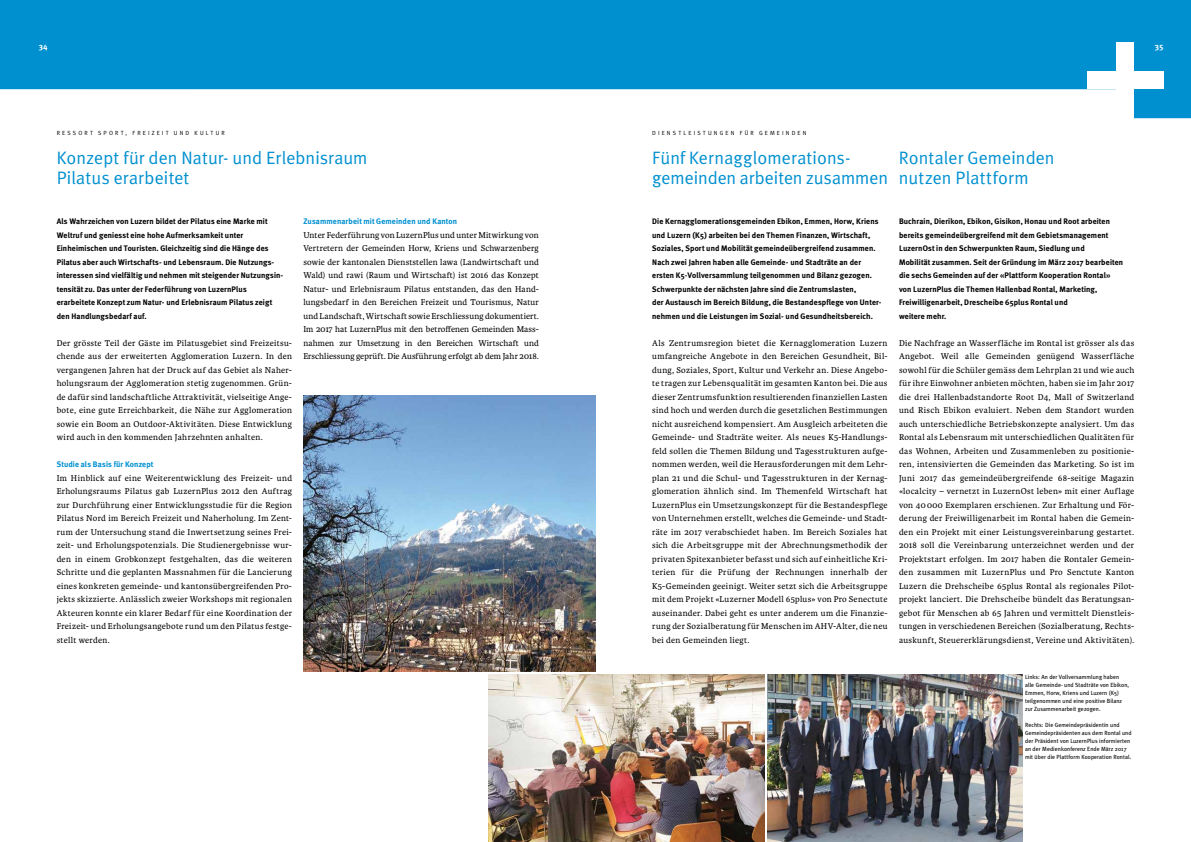
<style>
.page{position:relative;width:1191px;height:842px;background:#fff}
.page>*{position:absolute;margin:0;border:0;box-sizing:border-box;transform-origin:0 0}
.t1{font:18px/20px "Meta";letter-spacing:.01em;color:#0090d0}
.t2{font:9px/13.5px "Karmina Basic";letter-spacing:.03em;color:#000;text-align:justify}
.t3{font:700 8px/13.5px "Meta";letter-spacing:.02em;color:#000}
.t4{font:700 8px "Meta";letter-spacing:.02em;color:#0090d0}
.t5{font:700 8px "Meta";color:#fff}
.t6{font:6px/8px "Meta Plus";letter-spacing:.01em;color:#000}
.t7{font:6px "Meta";letter-spacing:.355em;color:#000}
</style>
<div class="page">
<svg style="left:0;top:0;width:1191px;height:118px;fill:#0090d0"></svg>
<div style="left:1116px;top:42px;width:18px;height:76px;background:#fff"></div>
<div style="left:1087px;top:72px;width:76px;height:17px;background:#fff"></div>
<img style="left:303px;top:396px;width:292px;height:276px">
<img style="left:767px;top:675px;width:255px;height:167px">
<img style="left:488px;top:675px;width:276px;height:167px">
<p class="t5" style="left:39px;top:41px;width:10px">34</p>
<p class="t5" style="left:1155px;top:41px;width:10px">35</p>
<p class="t7" style="left:57px;top:129px;width:170px">RESSORT SPORT, FREIZEIT UND KULTUR</p>
<p class="t7" style="left:652px;top:129px;width:156px">DIENSTLEISTUNGEN FÜR GEMEINDEN</p>
<h1 class="t1" style="left:57px;top:148px;width:312px">Konzept für den Natur- und Erlebnisraum<br>Pilatus erarbeitet</h1>
<h1 class="t1" style="left:652px;top:148px;width:237px">Fünf Kernagglomerations&shy;gemeinden arbeiten zusammen</h1>
<h1 class="t1" style="left:899px;top:148px;width:157px">Rontaler Gemeinden nutzen Plattform</h1>
<p class="t3" style="left:57px;top:215px;width:228px">Als Wahrzeichen von Luzern bildet der Pilatus eine Marke mit Weltruf und geniesst eine hohe Aufmerksamkeit unter Einheimischen und Touristen. Gleichzeitig sind die Hänge des Pilatus aber auch Wirtschafts- und Lebensraum. Die Nutzungs&shy;interessen sind vielfältig und nehmen mit steigender Nutzungsin&shy;tensität zu. Das unter der Federführung von LuzernPlus erarbeitete Konzept zum Natur- und Erlebnisraum Pilatus zeigt den Handlungsbedarf auf.</p>
<p class="t2" style="left:57px;top:336px;width:237px">Der grösste Teil der Gäste im Pilatusgebiet sind Freizeitsu&shy;chende aus der erweiterten Agglomeration Luzern. In den vergangenen Jahren hat der Druck auf das Gebiet als Naher&shy;holungsraum der Agglomeration stetig zugenommen. Grün&shy;de dafür sind landschaftliche Attraktivität, vielseitige Ange&shy;bote, eine gute Erreichbarkeit, die Nähe zur Agglomeration sowie ein Boom an Outdoor-Aktivitäten. Diese Entwicklung wird auch in den kommenden Jahrzehnten anhalten.</p>
<p class="t4" style="left:57px;top:460px;width:98px">Studie als Basis für Konzept</p>
<p class="t2" style="left:57px;top:471px;width:237px">Im Hinblick auf eine Weiterentwicklung des Freizeit- und Erholungsraums Pilatus gab LuzernPlus 2012 den Auftrag zur Durchführung einer Entwicklungsstudie für die Region Pilatus Nord im Bereich Freizeit und Naherholung. Im Zent&shy;rum der Untersuchung stand die Inwertsetzung seines Frei&shy;zeit- und Erholungspotenzials. Die Studienergebnisse wur&shy;den in einem Grobkonzept festgehalten, das die weiteren Schritte und die geplanten Massnahmen für die Lancierung eines konkreten gemeinde- und kantonsübergreifenden Pro&shy;jekts skizzierte. Anlässlich zweier Workshops mit regionalen Akteuren konnte ein klarer Bedarf für eine Koordination der Freizeit- und Erholungsangebote rund um den Pilatus festge&shy;stellt werden.</p>
<p class="t4" style="left:303px;top:217px;width:155px">Zusammenarbeit mit Gemeinden und Kanton</p>
<p class="t2" style="left:303px;top:228px;width:237px">Unter Federführung von LuzernPlus und unter Mitwirkung von Vertretern der Gemeinden Horw, Kriens und Schwarzenberg sowie der kantonalen Dienststellen lawa (Landwirtschaft und Wald) und rawi (Raum und Wirtschaft) ist 2016 das Konzept Natur- und Erlebnisraum Pilatus entstanden, das den Hand&shy;lungsbedarf in den Bereichen Freizeit und Tourismus, Natur und Landschaft, Wirtschaft sowie Erschliessung dokumentiert.<br>Im 2017 hat LuzernPlus mit den betroffenen Gemeinden Mass&shy;nahmen zur Umsetzung in den Bereichen Wirtschaft und Erschliessung geprüft. Die Ausführung erfolgt ab dem Jahr 2018.</p>
<p class="t3" style="left:652px;top:215px;width:231px">Die Kernagglomerationsgemeinden Ebikon, Emmen, Horw, Kriens und Luzern (K5) arbeiten bei den Themen Finanzen, Wirtschaft, Soziales, Sport und Mobilität gemeindeübergreifend zusammen.<br>Nach zwei Jahren haben alle Gemeinde- und Stadträte an der ersten K5-Vollversammlung teilgenommen und Bilanz gezogen.<br>Schwerpunkte der nächsten Jahre sind die Zentrumslasten,<br>der Austausch im Bereich Bildung, die Bestandespflege von Unter&shy;nehmen und die Leistungen im Sozial- und Gesundheitsbereich.</p>
<p class="t2" style="left:652px;top:336px;width:237px">Als Zentrumsregion bietet die Kernagglomeration Luzern umfangreiche Angebote in den Bereichen Gesundheit, Bil&shy;dung, Soziales, Sport, Kultur und Verkehr an. Diese Angebo&shy;te tragen zur Lebensqualität im gesamten Kanton bei. Die aus dieser Zentrumsfunktion resultierenden finanziellen Lasten sind hoch und werden durch die gesetzlichen Bestimmungen nicht ausreichend kompensiert. Am Ausgleich arbeiteten die Gemeinde- und Stadträte weiter. Als neues K5-Handlungs&shy;feld sollen die Themen Bildung und Tagesstrukturen aufge&shy;nommen werden, weil die Herausforderungen mit dem Lehr&shy;plan 21 und die Schul- und Tagesstrukturen in der Kernag&shy;glomeration ähnlich sind. Im Themenfeld Wirtschaft hat LuzernPlus ein Umsetzungskonzept für die Bestandespflege von Unternehmen erstellt, welches die Gemeinde- und Stadt&shy;räte im 2017 verabschiedet haben. Im Bereich Soziales hat sich die Arbeitsgruppe mit der Abrechnungsmethodik der privaten Spitexanbieter befasst und sich auf einheitliche Kri&shy;terien für die Prüfung der Rechnungen innerhalb der K5-Gemeinden geeinigt. Weiter setzt sich die Arbeitsgruppe mit dem Projekt «Luzerner Modell 65plus» von Pro Senectute auseinander. Dabei geht es unter anderem um die Finanzie&shy;rung der Sozialberatung für Menschen im AHV-Alter, die neu bei den Gemeinden liegt.</p>
<p class="t3" style="left:899px;top:215px;width:226px">Buchrain, Dierikon, Ebikon, Gisikon, Honau und Root arbeiten bereits gemeindeübergreifend mit dem Gebietsmanagement LuzernOst in den Schwerpunkten Raum, Siedlung und<br>Mobilität zusammen. Seit der Gründung im März 2017 bearbeiten die sechs Gemeinden auf der «Plattform Kooperation Rontal» von LuzernPlus die Themen Hallenbad Rontal, Marketing, Freiwilligenarbeit, Drescheibe 65plus Rontal und<br>weitere mehr.</p>
<p class="t2" style="left:899px;top:336px;width:237px">Die Nachfrage an Wasserfläche im Rontal ist grösser als das Angebot. Weil alle Gemeinden genügend Wasserfläche sowohl für die Schüler gemäss dem Lehrplan 21 und wie auch für ihre Einwohner anbieten möchten, haben sie im Jahr 2017 die drei Hallenbadstandorte Root D4, Mall of Switzerland und Risch Ebikon evaluiert. Neben dem Standort wurden auch unterschiedliche Betriebskonzepte analysiert. Um das Rontal als Lebensraum mit unterschiedlichen Qualitäten für das Wohnen, Arbeiten und Zusammenleben zu positionie&shy;ren, intensivierten die Gemeinden das Marketing. So ist im Juni 2017 das gemeindeübergreifende 68-seitige Magazin «localcity – vernetzt in LuzernOst leben» mit einer Auflage von 40 000 Exemplaren erschienen. Zur Erhaltung und För&shy;derung der Freiwilligenarbeit im Rontal haben die Gemein&shy;den ein Projekt mit einer Leistungsvereinbarung gestartet.<br>2018 soll die Vereinbarung unterzeichnet werden und der Projektstart erfolgen. Im 2017 haben die Rontaler Gemein&shy;den zusammen mit LuzernPlus und Pro Senctute Kanton Luzern die Drehscheibe 65plus Rontal als regionales Pilot&shy;projekt lanciert. Die Drehscheibe bündelt das Beratungsan&shy;gebot für Menschen ab 65 Jahren und vermittelt Dienstleis&shy;tungen in verschiedenen Bereichen (Sozialberatung, Rechts&shy;auskunft, Steuererklärungsdienst, Vereine und Aktivitäten).</p>
<p class="t6" style="left:1025px;top:673px;width:105px">Links: An der Vollversammlung haben alle Gemeinde- und Stadträte von Ebikon, Emmen, Horw, Kriens und Luzern (K5) teilgenommen und eine positive Bilanz zur Zusammenarbeit gezogen.</p>
<p class="t6" style="left:1025px;top:721px;width:108px">Rechts: Die Gemeindepräsidentin und Gemeindepräsidenten aus dem Rontal und der Präsident von LuzernPlus informierten an der Medienkonferenz Ende März 2017 mit über die Plattform Kooperation Rontal.</p>
</div>
